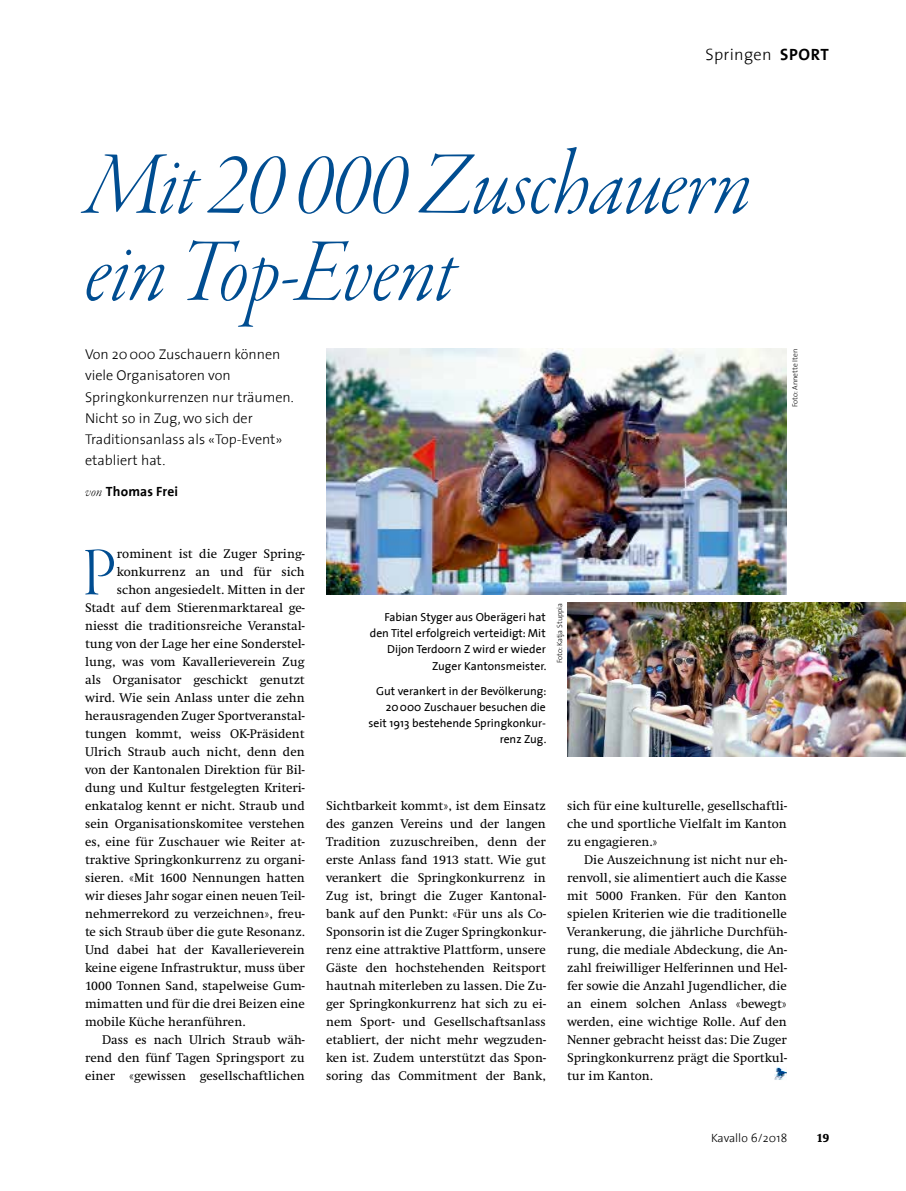
<style>
.page{position:relative;width:906px;height:1191px;background:#fff}
.page>*{position:absolute;margin:0;border:0;box-sizing:border-box;transform-origin:0 0}
.t1{font:94.5px/87px "Garamond Premr Pro Lt It Disp";letter-spacing:-.01em;color:#004d91}
.t2{font:69.6px "Garamond Premr Pro Lt Disp";color:#004d91}
.t3{font:300 16.5px "The Sans";letter-spacing:.02em;color:#000}
.t4{font:300 14.25px/21px "The Sans";color:#000}
.t5{font:700 13.5px "The Sans";letter-spacing:.01em;color:#000}
.t6{font:13.05px/18px "Swift";color:#000;text-align:justify}
.t7{font:300 12px "The Sans";color:#000}
.t8{font:700 condensed 12px "Swift";color:#000}
.t9{font:11.7px/16.2px "The Sans";color:#000;text-align:right}
.t10{font:300 7.5px "The Sans";color:#000}
.s1{font-weight:700}
.s2{font-family:"Garamond Premr Pro Lt It Disp";font-weight:400;font-size:15px}
</style>
<div class="page">
<svg style="left:774px;top:1067px;width:13px;height:13px"></svg>
<img style="left:326px;top:349px;width:461px;height:245px">
<img style="left:567px;top:603px;width:339px;height:153px">
<p class="t3" style="left:705px;top:41px;width:125px">Springen <span class="s1">Sport</span></p>
<h1 class="t1" style="left:85px;top:147px;width:668px">Mit 20 000 Zuschauern ein Top-Event</h1>
<p class="t4" style="left:85px;top:344px;width:210px">Von 20000 Zuschauern können viele Organisatoren von<br>Springkonkurrenzen nur träumen.<br>Nicht so in Zug, wo sich der<br>Traditionsanlass als «Top-Event» etabliert hat.</p>
<p class="t5" style="left:85px;top:480px;width:95px"><span class="s2">von</span> Thomas Frei</p>
<p class="t10" style="left:788px;top:407px;width:60px;rotate:-90deg">Foto: Annette Iten</p>
<h2 class="t2" style="left:82px;top:535px;width:36px">P</h2>
<p class="t6" style="left:117px;top:545px;width:189px">rominent ist die Zuger Spring-</p>
<p class="t6" style="left:117px;top:563px;width:189px">konkurrenz an und für sich</p>
<p class="t6" style="left:117px;top:581px;width:189px">schon angesiedelt. Mitten in der</p>
<p class="t6" style="left:85px;top:599px;width:221px">Stadt auf dem Stierenmarktareal ge-</p>
<p class="t6" style="left:85px;top:617px;width:221px">niesst die traditionsreiche Veranstal-</p>
<p class="t6" style="left:85px;top:635px;width:221px">tung von der Lage her eine Sonderstel-</p>
<p class="t6" style="left:85px;top:653px;width:221px">lung, was vom Kavallerieverein Zug</p>
<p class="t6" style="left:85px;top:671px;width:221px">als Organisator geschickt genutzt</p>
<p class="t6" style="left:85px;top:689px;width:221px">wird. Wie sein Anlass unter die zehn</p>
<p class="t6" style="left:85px;top:707px;width:221px">herausragenden Zuger Sportveranstal-</p>
<p class="t6" style="left:85px;top:725px;width:221px">tungen kommt, weiss OK-Präsident</p>
<p class="t6" style="left:85px;top:743px;width:221px">Ulrich Straub auch nicht, denn den</p>
<p class="t6" style="left:85px;top:761px;width:221px">von der Kantonalen Direktion für Bil-</p>
<p class="t6" style="left:85px;top:779px;width:221px">dung und Kultur festgelegten Kriteri-</p>
<p class="t6" style="left:85px;top:797px;width:221px">enkatalog kennt er nicht. Straub und</p>
<p class="t6" style="left:85px;top:815px;width:221px">sein Organisationskomitee verstehen</p>
<p class="t6" style="left:85px;top:833px;width:221px">es, eine für Zuschauer wie Reiter at-</p>
<p class="t6" style="left:85px;top:851px;width:221px">traktive Springkonkurrenz zu organi-</p>
<p class="t6" style="left:85px;top:869px;width:221px">sieren. «Mit 1600 Nennungen hatten</p>
<p class="t6" style="left:85px;top:887px;width:221px">wir dieses Jahr sogar einen neuen Teil-</p>
<p class="t6" style="left:85px;top:905px;width:221px">nehmerrekord zu verzeichnen», freu-</p>
<p class="t6" style="left:85px;top:923px;width:221px">te sich Straub über die gute Resonanz.</p>
<p class="t6" style="left:85px;top:941px;width:221px">Und dabei hat der Kavallerieverein</p>
<p class="t6" style="left:85px;top:959px;width:221px">keine eigene Infrastruktur, muss über</p>
<p class="t6" style="left:85px;top:977px;width:221px">1000 Tonnen Sand, stapelweise Gum-</p>
<p class="t6" style="left:85px;top:995px;width:221px">mimatten und für die drei Beizen eine</p>
<p class="t6" style="left:85px;top:1013px;width:162px">mobile Küche heranführen.</p>
<p class="t6" style="left:102px;top:1031px;width:204px">Dass es nach Ulrich Straub wäh-</p>
<p class="t6" style="left:85px;top:1049px;width:221px">rend den fünf Tagen Springsport zu</p>
<p class="t6" style="left:85px;top:1067px;width:221px">einer «gewissen gesellschaftlichen</p>
<p class="t9" style="left:370px;top:608px;width:178px">Fabian Styger aus Oberägeri hat den Titel erfolgreich verteidigt: Mit<br>Dijon Terdoorn Z wird er wieder<br>Zuger Kantonsmeister.</p>
<p class="t9" style="left:368px;top:682px;width:179px">Gut verankert in der Bevölkerung:<br>20000 Zuschauer besuchen die seit 1913 bestehende Springkonkur&shy;renz Zug.</p>
<p class="t10" style="left:553px;top:663px;width:62px;rotate:-90deg">Foto: Katja Stuppia</p>
<p class="t6" style="left:326px;top:797px;width:221px">Sichtbarkeit kommt», ist dem Einsatz des ganzen Vereins und der langen Tradition zuzuschreiben, denn der erste Anlass fand 1913 statt. Wie gut verankert die Springkonkurrenz in Zug ist, bringt die Zuger Kantonal&shy;bank auf den Punkt: «Für uns als Co-Sponsorin ist die Zuger Springkonkur&shy;renz eine attraktive Plattform, unsere Gäste den hochstehenden Reitsport hautnah miterleben zu lassen. Die Zu&shy;ger Springkonkurrenz hat sich zu ei&shy;nem Sport- und Gesellschaftsanlass etabliert, der nicht mehr wegzuden&shy;ken ist. Zudem unterstützt das Spon&shy;soring das Commitment der Bank,</p>
<p class="t6" style="left:567px;top:797px;width:221px">sich für eine kulturelle, gesellschaftli&shy;che und sportliche Vielfalt im Kanton zu engagieren.»</p>
<p class="t6" style="left:567px;top:851px;width:221px;text-indent:17px">Die Auszeichnung ist nicht nur eh&shy;renvoll, sie alimentiert auch die Kasse mit 5000 Franken. Für den Kanton spielen Kriterien wie die traditionelle Verankerung, die jährliche Durchfüh&shy;rung, die mediale Abdeckung, die An&shy;zahl freiwilliger Helferinnen und Hel&shy;fer sowie die Anzahl Jugendlicher, die an einem solchen Anlass «bewegt» werden, eine wichtige Rolle. Auf den Nenner gebracht heisst das: Die Zuger Springkonkurrenz prägt die Sportkul&shy;tur im Kanton.</p>
<p class="t7" style="left:711px;top:1128px;width:78px">Kavallo 6/2018</p>
<p class="t8" style="left:817px;top:1131px;width:14px">19</p>
</div>
